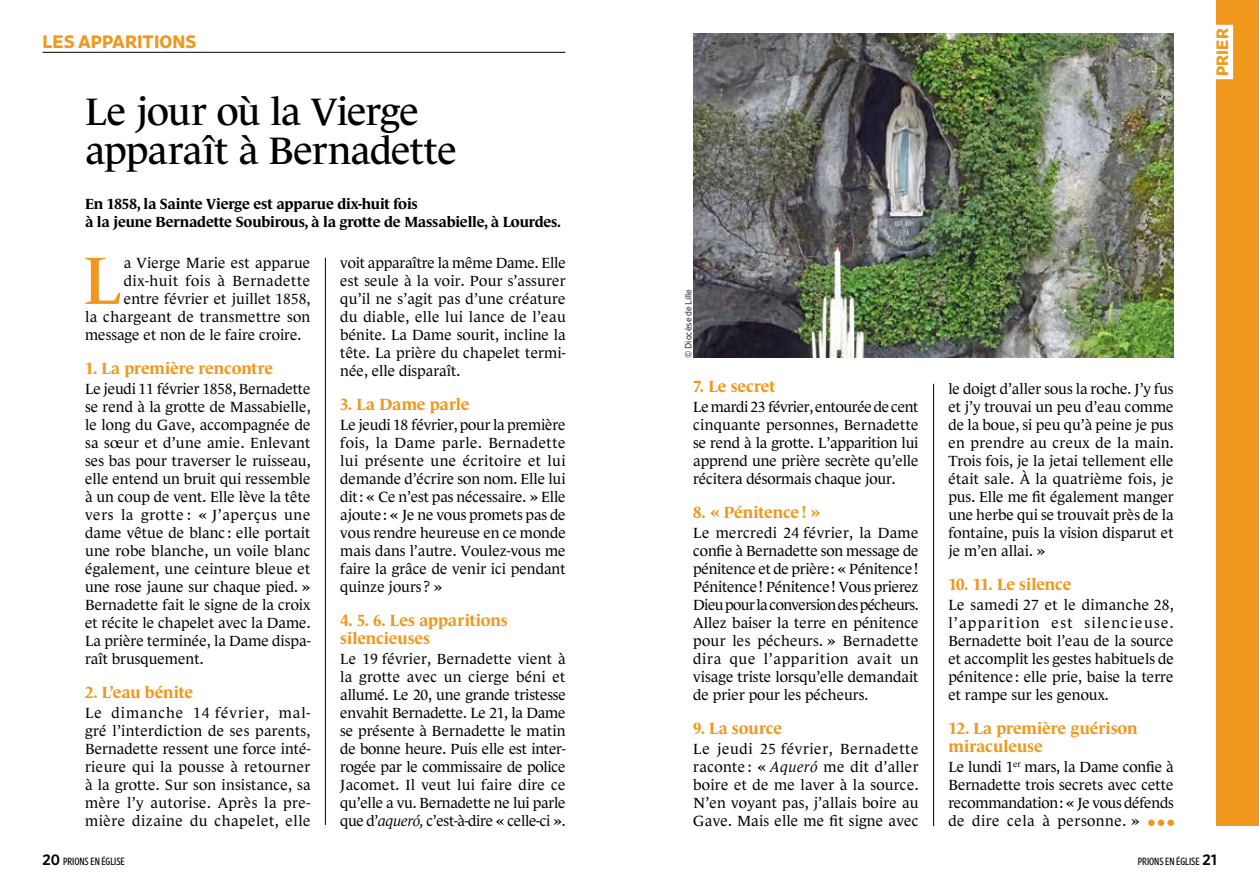
<style>
.page{position:relative;width:1259px;height:893px;background:#fff}
.page>*{position:absolute;margin:0;border:0;box-sizing:border-box;transform-origin:0 0}
.t1{font:68.4px "Le Monde Journal Std";color:#f0981e}
.t2{font:39px/39px "Le Monde Journal Std";letter-spacing:-.02em;color:#000}
.t3{font:700 18px "Retina";color:#f0981e}
.t4{font:700 16.5px/18px "Le Monde Journal Std";letter-spacing:-.01em;color:#f0981e}
.t5{font:700 16.5px "Retina";color:#f0981e}
.t6{font:15px/18px "Le Monde Journal Std";color:#000;text-align:justify}
.t7{font:700 15px/18px "Le Monde Journal Std";letter-spacing:-.01em;color:#000}
.t8{font:15px "Le Monde Journal Std";letter-spacing:.025em;color:#000}
.t9{font:15px "Le Monde Journal Std";letter-spacing:.035em;color:#000}
.t10{font:condensed 10.5px "Retina";color:#000}
.t11{font:300 9px "Retina";color:#000}
.s1{font-style:italic}
.s2{font-family:"Humanist 521 BT"}
.s3{font-weight:500;font-stretch:normal;font-size:15px}
</style>
<div class="page">
<hr style="left:43px;top:52px;width:522px;height:1px;background:#000">
<hr style="left:325px;top:258px;width:1px;height:567px;background:#000">
<img style="left:693px;top:34px;width:480px;height:324px">
<hr style="left:933px;top:384px;width:1px;height:442px;background:#000">
<div style="left:1216px;top:0;width:43px;height:826px;background:#f0981e"></div>
<div style="left:1213px;top:25px;width:20px;height:54px;background:#fff"></div>
<svg style="left:1148px;top:819px;width:26px;height:7px"></svg>
<p class="t3" style="left:43px;top:30px;width:155px">LES APPARITIONS</p>
<h2 class="t2" style="left:85px;top:92px;width:373px">Le jour où la Vierge apparaît à Bernadette</h2>
<p class="t7" style="left:85px;top:195px;width:477px">En 1858, la Sainte Vierge est apparue dix-huit fois<br>à la jeune Bernadette Soubirous, à la grotte de Massabielle, à Lourdes.</p>
<h1 class="t1" style="left:83px;top:242px;width:40px">L</h1>
<p class="t6" style="left:124px;top:254px;width:188px">a Vierge Marie est apparue</p>
<p class="t9" style="left:124px;top:272px;width:188px">dix-huit fois à Bernadette</p>
<p class="t6" style="left:124px;top:290px;width:188px">entre février et juillet 1858,</p>
<p class="t8" style="left:85px;top:308px;width:227px">la chargeant de transmettre son</p>
<p class="t6" style="left:85px;top:326px;width:218px">message et non de le faire croire.</p>
<p class="t4" style="left:85px;top:360px;width:190px">1. La première rencontre</p>
<p class="t6" style="left:85px;top:380px;width:227px">Le jeudi 11 février 1858, Bernadette se rend à la grotte de Massabielle, le long du Gave, accompagnée de sa sœur et d’une amie. Enlevant ses bas pour traverser le ruisseau, elle entend un bruit qui ressemble à un coup de vent. Elle lève la tête vers la grotte : « J’aperçus une dame vêtue de blanc : elle portait une robe blanche, un voile blanc également, une ceinture bleue et une rose jaune sur chaque pied. » Bernadette fait le signe de la croix et récite le chapelet avec la Dame.<br>La prière terminée, la Dame dispa&shy;raît brusquement.</p>
<p class="t4" style="left:85px;top:684px;width:110px">2. L’eau bénite</p>
<p class="t6" style="left:85px;top:704px;width:227px">Le dimanche 14 février, mal&shy;gré l’interdiction de ses parents, Bernadette ressent une force inté&shy;rieure qui la pousse à retourner à la grotte. Sur son insistance, sa mère l’y autorise. Après la pre&shy;mière dizaine du chapelet, elle</p>
<p class="t6" style="left:340px;top:254px;width:227px">voit apparaître la même Dame. Elle est seule à la voir. Pour s’assurer qu’il ne s’agit pas d’une créature du diable, elle lui lance de l’eau bénite. La Dame sourit, incline la tête. La prière du chapelet termi&shy;née, elle disparaît.</p>
<p class="t4" style="left:340px;top:396px;width:131px">3. La Dame parle</p>
<p class="t6" style="left:340px;top:416px;width:227px">Le jeudi 18 février, pour la première fois, la Dame parle. Bernadette lui présente une écritoire et lui demande d’écrire son nom. Elle lui dit: « Ce n’est pas nécessaire. » Elle ajoute: « Je ne vous promets pas de vous rendre heureuse en ce monde mais dans l’autre. Voulez-vous me faire la grâce de venir ici pendant quinze jours ? »</p>
<p class="t4" style="left:340px;top:612px;width:169px">4. 5. 6. Les apparitions silencieuses</p>
<p class="t6" style="left:340px;top:650px;width:227px">Le 19 février, Bernadette vient à la grotte avec un cierge béni et allumé. Le 20, une grande tristesse envahit Bernadette. Le 21, la Dame se présente à Bernadette le matin de bonne heure. Puis elle est inter&shy;rogée par le commissaire de police Jacomet. Il veut lui faire dire ce qu’elle a vu. Bernadette ne lui parle que d’<span class="s1">aqueró,</span> c’est-à-dire « celle-ci ».</p>
<p class="t5" style="left:1211px;top:76px;width:49px;rotate:-90deg">PRIER</p>
<p class="t11" style="left:682px;top:358px;width:70px;rotate:-90deg"><span class="s2">©</span> Diocèse de Lille</p>
<p class="t4" style="left:693px;top:378px;width:84px">7. Le secret</p>
<p class="t6" style="left:693px;top:398px;width:227px">Le mardi 23 février, entourée de cent cinquante personnes, Bernadette se rend à la grotte. L’apparition lui apprend une prière secrète qu’elle récitera désormais chaque jour.</p>
<p class="t4" style="left:693px;top:504px;width:129px">8. « Pénitence! »</p>
<p class="t6" style="left:693px;top:524px;width:227px">Le mercredi 24 février, la Dame confie à Bernadette son message de pénitence et de prière: « Pénitence!<br>Pénitence! Pénitence! Vous prierez Dieu pour la conversion des pécheurs.<br>Allez baiser la terre en pénitence pour les pécheurs. » Bernadette dira que l’apparition avait un visage triste lorsqu’elle demandait de prier pour les pécheurs.</p>
<p class="t4" style="left:693px;top:720px;width:90px">9. La source</p>
<p class="t6" style="left:693px;top:740px;width:227px">Le jeudi 25 février, Bernadette raconte : « <span class="s1">Aqueró</span> me dit d’aller boire et de me laver à la source.<br>N’en voyant pas, j’allais boire au Gave. Mais elle me fit signe avec</p>
<p class="t6" style="left:948px;top:380px;width:227px">le doigt d’aller sous la roche. J’y fus et j’y trouvai un peu d’eau comme de la boue, si peu qu’à peine je pus en prendre au creux de la main.<br>Trois fois, je la jetai tellement elle était sale. À la quatrième fois, je pus. Elle me fit également manger une herbe qui se trouvait près de la fontaine, puis la vision disparut et je m’en allai. »</p>
<p class="t4" style="left:948px;top:576px;width:125px">10. 11. Le silence</p>
<p class="t6" style="left:948px;top:596px;width:227px">Le samedi 27 et le dimanche 28, l’apparition est silencieuse.<br>Bernadette boit l’eau de la source et accomplit les gestes habituels de pénitence : elle prie, baise la terre et rampe sur les genoux.</p>
<p class="t4" style="left:948px;top:720px;width:191px">12. La première guérison miraculeuse</p>
<p class="t6" style="left:948px;top:758px;width:227px">Le lundi 1<sup>er</sup> mars, la Dame confie à Bernadette trois secrets avec cette recommandation: « Je vous défends de dire cela à personne. »</p>
<p class="t10" style="left:43px;top:854px;width:84px"><span class="s3">20</span> PRIONS EN ÉGLISE</p>
<p class="t10" style="left:1138px;top:854px;width:81px">PRIONS EN ÉGLISE <span class="s3">21</span></p>
</div>
